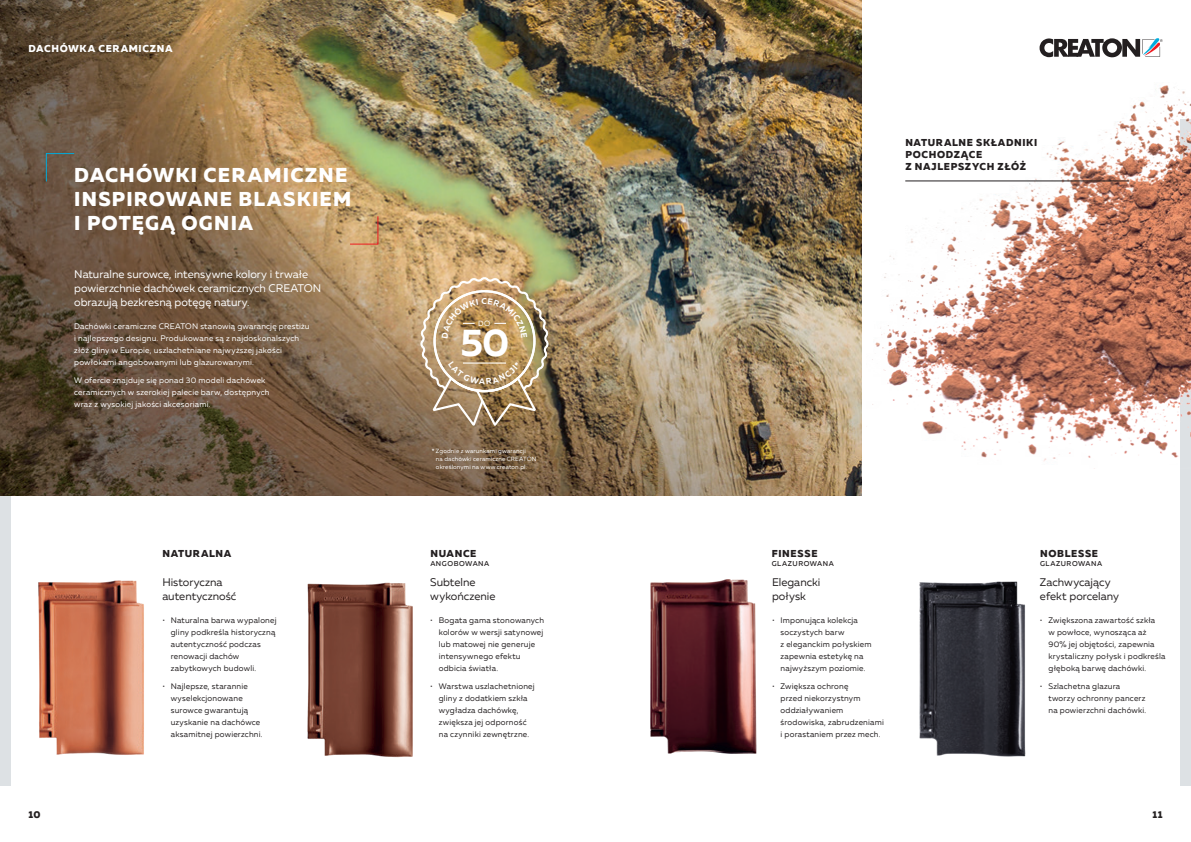
<style>
.page{position:relative;width:1191px;height:842px;background:#fff}
.page>*{position:absolute;margin:0;border:0;box-sizing:border-box;transform-origin:0 0}
.t1{font:700 38.6px "Muller";color:#fff}
.header_20_white{font:800 20px/24px "Muller";letter-spacing:.06em;color:#fff}
.Lead_White{font:11px/14px "Muller";color:#fff}
.Lead_Black{font:11px/14px "Muller";color:#231f20}
.header_10_white{font:800 10px/12px "Muller";letter-spacing:.07em;color:#231f20}
.header_10__black{font:800 10px "Muller";letter-spacing:.07em;color:#231f20}
.header_10_white-2{font:800 10px "Muller";letter-spacing:.07em;color:#fff}
.t2{font:8px/12px "Muller";letter-spacing:.025em;color:#231f20}
.LITY_TEXT_white{font:8px/12px "Muller";letter-spacing:.025em;color:#fff}
.t3{font:7.5px "Muller";color:#fff}
.regular_wersalik_7_black{font:500 7px "Muller";letter-spacing:.075em;color:#231f20}
.podpisy_ikon{font:6px/8px "Muller";letter-spacing:.025em;color:#fff}
.s1{font-weight:500}
</style>
<div class="page">
<svg style="left:1039px;top:38px;width:123px;height:19px"></svg>
<div style="left:1179px;top:119px;width:12px;height:666px;background:#dde1e4"></div>
<div style="left:0;top:119px;width:11px;height:666px;background:#dde1e4"></div>
<img style="left:872px;top:85px;width:319px;height:383px">
<img style="left:0;top:0;width:861px;height:496px">
<svg style="left:349px;top:215px;width:30px;height:30px"></svg>
<img style="left:650px;top:579px;width:107px;height:175px">
<img style="left:919px;top:581px;width:107px;height:176px">
<img style="left:307px;top:582px;width:106px;height:176px">
<img style="left:38px;top:580px;width:106px;height:175px">
<svg style="left:45px;top:153px;width:30px;height:29px"></svg>
<hr style="left:905px;top:180px;width:224px;height:1px;background:#231f20">
<img style="left:418px;top:275px;width:133px;height:153px">
<p class="header_10_white-2" style="left:28px;top:42px;width:146px">DACHÓWKA CERAMICZNA</p>
<p class="header_20_white" style="left:74px;top:164px;width:278px">DACHÓWKI CERAMICZNE<br>INSPIROWANE BLASKIEM<br>I POTĘGĄ OGNIA</p>
<p class="Lead_White" style="left:74px;top:267px;width:248px">Naturalne surowce, intensywne kolory i trwałe powierzchnie dachówek ceramicznych CREATON obrazują bezkresną potęgę natury.</p>
<p class="LITY_TEXT_white" style="left:74px;top:320px;width:237px">Dachówki ceramiczne CREATON stanowią gwarancję prestiżu i najlepszego designu. Produkowane są z najdoskonalszych złóż gliny w Europie, uszlachetniane najwyższej jakości powłokami angobowanymi lub glazurowanymi.</p>
<p class="LITY_TEXT_white" style="left:74px;top:374px;width:197px">W ofercie znajduje się ponad 30 modeli dachówek ceramicznych w szerokiej palecie barw, dostępnych wraz z wysokiej jakości akcesoriami.</p>
<p class="header_10__black" style="left:162px;top:547px;width:71px">NATURALNA</p>
<p class="Lead_Black" style="left:162px;top:575px;width:76px">Historyczna autentyczność</p>
<p class="t2" style="left:171px;top:614px;width:107px;text-indent:-9px">• Naturalna barwa wypalonej gliny podkreśla historyczną autentyczność podczas renowacji dachów zabytkowych budowli.</p>
<p class="t2" style="left:171px;top:680px;width:93px;text-indent:-9px">• Najlepsze, starannie wyselekcjonowane surowce gwarantują uzyskanie na dachówce aksamitnej powierzchni.</p>
<p class="t3" style="left:478px;top:319px;width:14px">DO</p>
<p class="t1" style="left:460px;top:318px;width:50px">50</p>
<p class="podpisy_ikon" style="left:436px;top:447px;width:102px;text-indent:-4px"><span class="s1">*</span> Zgodnie z warunkami gwarancji<br>na dachówki ceramiczne CREATON określonymi na www.creaton.pl.</p>
<p class="header_10__black" style="left:430px;top:547px;width:48px">NUANCE</p>
<p class="regular_wersalik_7_black" style="left:430px;top:559px;width:60px">ANGOBOWANA</p>
<p class="Lead_Black" style="left:430px;top:575px;width:67px">Subtelne wykończenie</p>
<p class="t2" style="left:439px;top:614px;width:107px;text-indent:-9px">• Bogata gama stonowanych kolorów w wersji satynowej lub matowej nie generuje intensywnego efektu odbicia światła.</p>
<p class="t2" style="left:439px;top:680px;width:97px;text-indent:-9px">• Warstwa uszlachetnionej gliny z dodatkiem szkła wygładza dachówkę, zwiększa jej odporność na czynniki zewnętrzne.</p>
<p class="header_10_white" style="left:905px;top:136px;width:133px">NATURALNE SKŁADNIKI<br>POCHODZĄCE<br>Z NAJLEPSZYCH ZŁÓŻ</p>
<p class="header_10__black" style="left:771px;top:547px;width:47px">FINESSE</p>
<p class="regular_wersalik_7_black" style="left:771px;top:559px;width:64px">GLAZUROWANA</p>
<p class="Lead_Black" style="left:772px;top:575px;width:50px">Elegancki połysk</p>
<p class="t2" style="left:780px;top:614px;width:93px;text-indent:-9px">• Imponująca kolekcja soczystych barw<br>z eleganckim połyskiem zapewnia estetykę na najwyższym poziomie.</p>
<p class="t2" style="left:780px;top:680px;width:105px;text-indent:-9px">• Zwiększa ochronę<br>przed niekorzystnym oddziaływaniem środowiska, zabrudzeniami i porastaniem przez mech.</p>
<p class="header_10__black" style="left:1040px;top:547px;width:60px">NOBLESSE</p>
<p class="regular_wersalik_7_black" style="left:1040px;top:559px;width:64px">GLAZUROWANA</p>
<p class="Lead_Black" style="left:1040px;top:575px;width:81px">Zachwycający efekt porcelany</p>
<p class="t2" style="left:1048px;top:614px;width:119px;text-indent:-9px">• Zwiększona zawartość szkła<br>w powłoce, wynosząca aż<br>90% jej objętości, zapewnia krystaliczny połysk i podkreśla głęboką barwę dachówki.</p>
<p class="t2" style="left:1048px;top:680px;width:99px;text-indent:-9px">• Szlachetna glazura tworzy ochronny pancerz na powierzchni dachówki.</p>
<p class="header_10_white" style="left:28px;top:809px;width:14px">10</p>
<p class="header_10_white" style="left:1152px;top:809px;width:12px">11</p>
</div>
